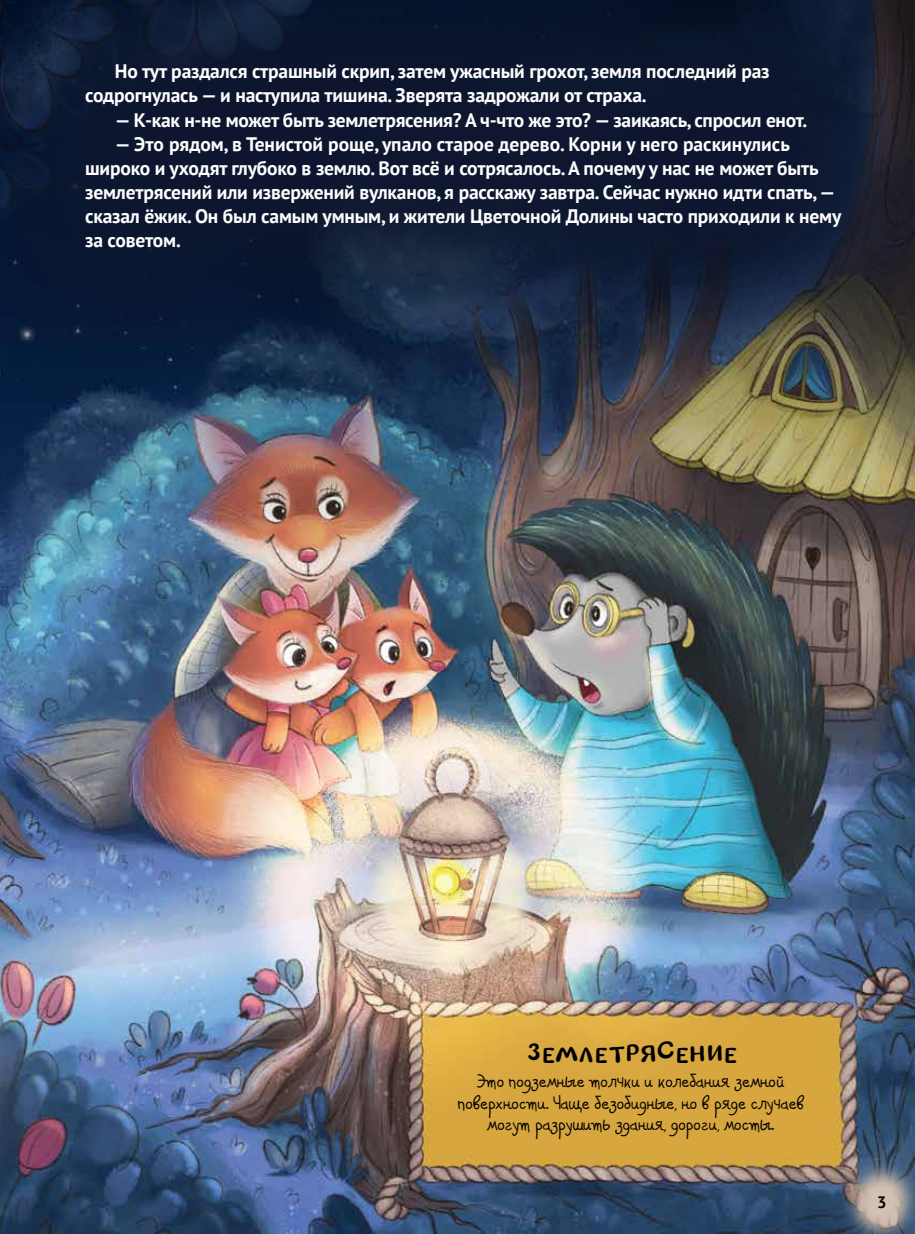
<style>
.page{position:relative;width:915px;height:1234px;background:#fff}
.page>*{position:absolute;margin:0;border:0;box-sizing:border-box;transform-origin:0 0}
.t1{font:31.5px "blackberrynormal";color:#000}
.t2{font:700 19.5px/24px "PT Sans";letter-spacing:-.01em;color:#fff}
.t3{font:19.5px/21px "PF Kids Pro Grade Five";color:#000;text-align:center}
.t4{font:700 16.5px "PT Sans";color:#000}
</style>
<div class="page">
<img style="left:0;top:403px;width:914px;height:830px">
<svg style="left:10px;top:0;width:904px;height:403px;background:#141f35"></svg>
<svg style="left:0;top:0;width:10px;height:419px;background:#081936"></svg>
<svg style="left:841px;top:1158px;width:73px;height:75px;background:#818389"></svg>
<p class="t2" style="left:85px;top:59px;width:685px;text-indent:30px">Но тут раздался страшный скрип, затем ужасный грохот, земля последний раз содрогнулась — и наступила тишина. Зверята задрожали от страха.</p>
<p class="t2" style="left:115px;top:107px;width:693px">— К-как н-не может быть землетрясения? А ч-что же это? — заикаясь, спросил енот.</p>
<p class="t2" style="left:85px;top:131px;width:757px;text-indent:30px">— Это рядом, в Тенистой роще, упало старое дерево. Корни у него раскинулись широко и уходят глубоко в землю. Вот всё и сотрясалось. А почему у нас не может быть землетрясений или извержений вулканов, я расскажу завтра. Сейчас нужно идти спать, — сказал ёжик. Он был самым умным, и жители Цветочной Долины часто приходили к нему за советом.</p>
<h1 class="t1" style="left:524px;top:1028px;width:213px">ЗЕМЛЕТРЯСЕНИЕ</h1>
<p class="t3" style="left:458px;top:1073px;width:347px">Это подземные толчки и колебания земной поверхности. Чаще безобидные, но в ряде случаев могут разрушить здания, дороги, мосты.</p>
<p class="t4" style="left:876px;top:1190px;width:11px">3</p>
</div>
